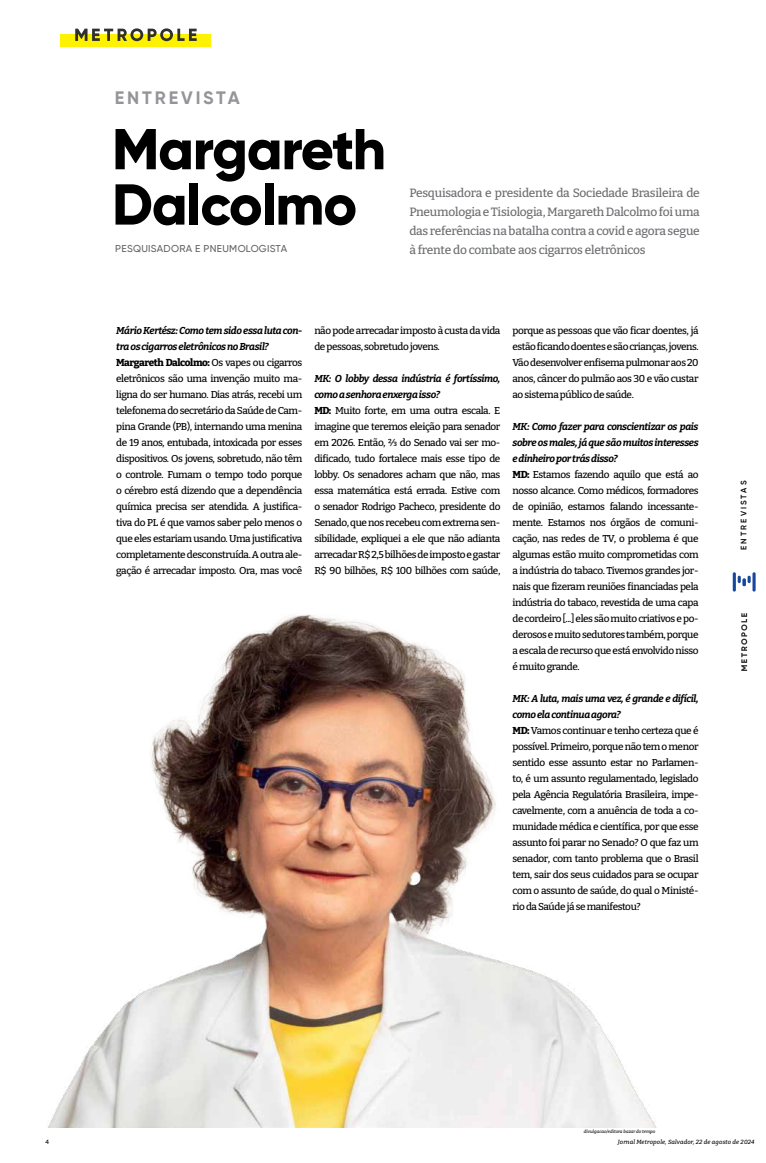
<style>
.page{position:relative;width:766px;height:1163px;background:#fff}
.page>*{position:absolute;margin:0;border:0;box-sizing:border-box;transform-origin:0 0}
.t1{font:800 57.5px/55.3px "Gilroy";letter-spacing:-.02em;color:#000}
.t2{font:700 18px "Gilroy";letter-spacing:.16em;color:#939598}
.t3{font:500 12px/19px "Bitter";letter-spacing:-.02em;color:#6d6e71;text-align:justify}
.t4{font:500 10px/16px "Bitter";letter-spacing:-.04em;color:#000}
.t5{font:500 10px "Gilroy";letter-spacing:.03em;color:#636466}
.t6{font:600 8px "Gilroy";letter-spacing:.26em;color:#000}
.t7{font:italic 500 6px "Bitter";letter-spacing:.02em;color:#000}
.t8{font:500 6px "Bitter";color:#000}
.t9{font:italic 500 4.5px "Bitter";color:#000}
.s1{font-weight:700;font-style:italic}
.s2{font-weight:800}
</style>
<div class="page">
<svg style="left:741px;top:613px;width:6px;height:57px"></svg>
<hr style="left:732px;top:572px;width:3px;height:19px;background:#17479e;border-radius:2px">
<hr style="left:752px;top:572px;width:3px;height:19px;background:#17479e;border-radius:2px">
<svg style="left:737px;top:575px;width:13px;height:11px"></svg>
<img style="left:48px;top:614px;width:608px;height:513px">
<div style="left:60px;top:34px;width:151px;height:12px;background:#fff200"></div>
<svg style="left:75px;top:28px;width:122px;height:13px"></svg>
<h2 class="t2" style="left:115px;top:87px;width:127px">ENTREVISTA</h2>
<h1 class="t1" style="left:112px;top:121px;width:275px">Margareth<br>Dalcolmo</h1>
<p class="t5" style="left:115px;top:242px;width:173px">PESQUISADORA E PNEUMOLOGISTA</p>
<p class="t3" style="left:409px;top:183px;width:292px">Pesquisadora e presidente da Sociedade Brasileira de Pneumologia e Tisiologia, Margareth Dalcolmo foi uma das referências na batalha contra a covid e agora segue à frente do combate aos cigarros eletrônicos</p>
<p class="t4" style="left:116px;top:322px;width:187px"><span class="s1">Mário Kertész: Como tem sido essa luta con&shy;tra os cigarros eletrônicos no Brasil?<br></span><span class="s2">Margareth Dalcolmo:</span> Os vapes ou cigarros eletrônicos são uma invenção muito ma&shy;ligna do ser humano. Dias atrás, recebi um telefonema do secretário da Saúde de Cam&shy;pina Grande (PB), internando uma menina de 19 anos, entubada, intoxicada por esses dispositivos. Os jovens, sobretudo, não têm o controle. Fumam o tempo todo porque o cérebro está dizendo que a dependência química precisa ser atendida. A justifica&shy;tiva do PL é que vamos saber pelo menos o que eles estariam usando. Uma justificativa completamente desconstruída. A outra ale&shy;gação é arrecadar imposto. Ora, mas você</p>
<p class="t4" style="left:314px;top:322px;width:187px">não pode arrecadar imposto à custa da vida de pessoas, sobretudo jovens.</p>
<p class="t4" style="left:314px;top:370px;width:187px"><span class="s1">MK: O lobby dessa indústria é fortíssimo, como a senhora enxerga isso?<br></span><span class="s2">MD:</span> Muito forte, em uma outra escala. E imagine que teremos eleição para senador em 2026. Então, ⅔ do Senado vai ser mo&shy;dificado, tudo fortalece mais esse tipo de lobby. Os senadores acham que não, mas essa matemática está errada. Estive com o senador Rodrigo Pacheco, presidente do Senado, que nos recebeu com extrema sen&shy;sibilidade, expliquei a ele que não adianta arrecadar R$ 2,5 bilhões de imposto e gastar R$ 90 bilhões, R$ 100 bilhões com saúde,</p>
<p class="t4" style="left:512px;top:322px;width:187px;text-align:justify">porque as pessoas que vão ficar doentes, já estão ficando doentes e são crianças, jovens.<br>Vão desenvolver enfisema pulmonar aos 20 anos, câncer do pulmão aos 30 e vão custar ao sistema público de saúde.</p>
<p class="t4" style="left:512px;top:418px;width:187px"><span class="s1">MK: Como fazer para conscientizar os pais sobre os males, já que são muitos interesses e dinheiro por trás disso?<br></span><span class="s2">MD:</span> Estamos fazendo aquilo que está ao nosso alcance. Como médicos, formadores de opinião, estamos falando incessante&shy;mente. Estamos nos órgãos de comuni&shy;cação, nas redes de TV, o problema é que algumas estão muito comprometidas com a indústria do tabaco. Tivemos grandes jor&shy;nais que fizeram reuniões financiadas pela indústria do tabaco, revestida de uma capa de cordeiro [...] eles são muito criativos e po&shy;derosos e muito sedutores também, porque a escala de recurso que está envolvido nisso é muito grande.</p>
<p class="t4" style="left:512px;top:690px;width:187px"><span class="s1">MK: A luta, mais uma vez, é grande e difícil, como ela continua agora?<br></span><span class="s2">MD:</span> Vamos continuar e tenho certeza que é possível. Primeiro, porque não tem o menor sentido esse assunto estar no Parlamen&shy;to, é um assunto regulamentado, legislado pela Agência Regulatória Brasileira, impe&shy;cavelmente, com a anuência de toda a co&shy;munidade médica e científica, por que esse assunto foi parar no Senado? O que faz um senador, com tanto problema que o Brasil tem, sair dos seus cuidados para se ocupar com o assunto de saúde, do qual o Ministé&shy;rio da Saúde já se manifestou?</p>
<p class="t6" style="left:738px;top:549px;width:71px;rotate:-90deg">ENTREVISTAS</p>
<p class="t9" style="left:583px;top:1128px;width:73px">divulgacao/editora bazar do tempo</p>
<p class="t8" style="left:45px;top:1137px;width:5px">4</p>
<p class="t7" style="left:617px;top:1137px;width:138px">Jornal Metropole, Salvador, 22 de agosto de 2024</p>
</div>
